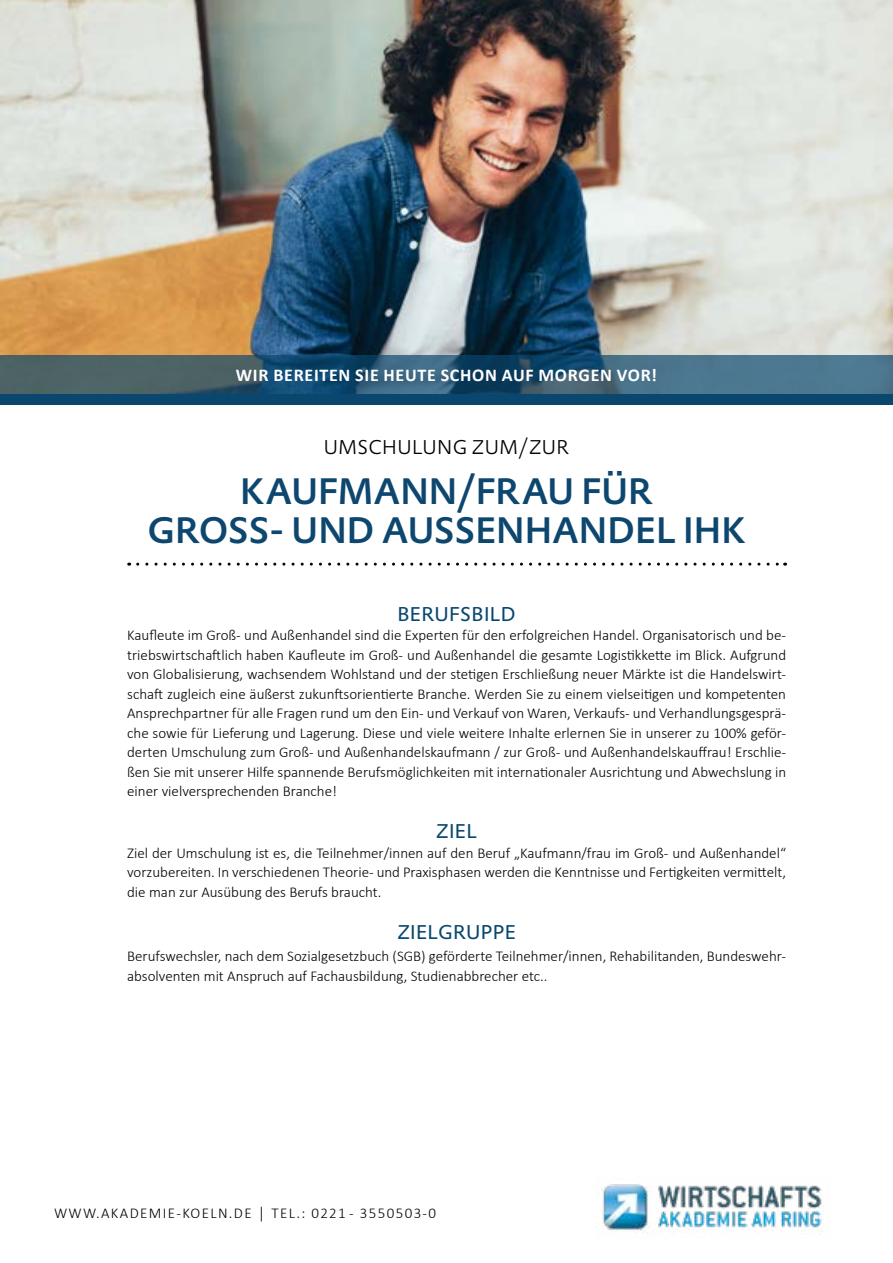
<style>
.page{position:relative;width:893px;height:1263px;background:#fff}
.page>*{position:absolute;margin:0;border:0;box-sizing:border-box;transform-origin:0 0}
.t1{font:36px/39px "DTL Prokyon ST Medium";color:#0d476f;text-align:center}
.t2{font:19.5px "DTL Prokyon T";letter-spacing:.015em;color:#09476f}
.t3{font:19.5px "DTL Prokyon ST Light";letter-spacing:.01em;color:#000}
.t4{font:700 18px "Calibri";letter-spacing:.04em;color:#fff}
.t5{font:300 15px/19.5px "Calibri";color:#000;text-align:justify}
.t6{font:300 15px "Calibri";letter-spacing:.09em;color:#000}
</style>
<div class="page">
<svg style="left:138px;top:563px;width:648px;height:3px"></svg>
<img style="left:0;top:0;width:893px;height:355px">
<img style="left:601px;top:1184px;width:221px;height:50px">
<svg style="left:0;top:355px;width:893px;height:39px;background:#3a6176"></svg>
<div style="left:0;top:394px;width:893px;height:10px;background:#09476f"></div>
<p class="t4" style="left:236px;top:363px;width:423px">WIR BEREITEN SIE HEUTE SCHON AUF MORGEN VOR!</p>
<h2 class="t3" style="left:324px;top:435px;width:247px">UMSCHULUNG ZUM/ZUR</h2>
<h1 class="t1" style="left:148px;top:471px;width:599px">KAUFMANN/FRAU FÜR<br>GROSS- UND AUSSENHANDEL IHK</h1>
<h2 class="t2" style="left:397px;top:601px;width:120px">BERUFSBILD</h2>
<p class="t5" style="left:127px;top:625px;width:660px">Kaufleute im Groß- und Außenhandel sind die Experten für den erfolgreichen Handel. Organisatorisch und be&shy;triebswirtschaftlich haben Kaufleute im Groß- und Außenhandel die gesamte Logistikkette im Blick. Aufgrund von Globalisierung, wachsendem Wohlstand und der stetigen Erschließung neuer Märkte ist die Handelswirt&shy;schaft zugleich eine äußerst zukunftsorientierte Branche. Werden Sie zu einem vielseitigen und kompetenten Ansprechpartner für alle Fragen rund um den Ein- und Verkauf von Waren, Verkaufs- und Verhandlungsgesprä&shy;che sowie für Lieferung und Lagerung. Diese und viele weitere Inhalte erlernen Sie in unserer zu 100% geför&shy;derten Umschulung zum Groß- und Außenhandelskaufmann / zur Groß- und Außenhandelskauffrau! Erschlie&shy;ßen Sie mit unserer Hilfe spannende Berufsmöglichkeiten mit internationaler Ausrichtung und Abwechslung in einer vielversprechenden Branche!</p>
<h2 class="t2" style="left:436px;top:818px;width:42px">ZIEL</h2>
<p class="t5" style="left:127px;top:843px;width:660px">Ziel der Umschulung ist es, die Teilnehmer/innen auf den Beruf „Kaufmann/frau im Groß- und Außenhandel“ vorzubereiten. In verschiedenen Theorie- und Praxisphasen werden die Kenntnisse und Fertigkeiten vermittelt, die man zur Ausübung des Berufs braucht.</p>
<h2 class="t2" style="left:397px;top:919px;width:120px">ZIELGRUPPE</h2>
<p class="t5" style="left:127px;top:946px;width:660px">Berufswechsler, nach dem Sozialgesetzbuch (SGB) geförderte Teilnehmer/innen, Rehabilitanden, Bundeswehr&shy;absolventen mit Anspruch auf Fachausbildung, Studienabbrecher etc..</p>
<p class="t6" style="left:54px;top:1203px;width:384px">WWW.AKADEMIE-KOELN.DE │ TEL.: 0221 - 3550503-0</p>
</div>
